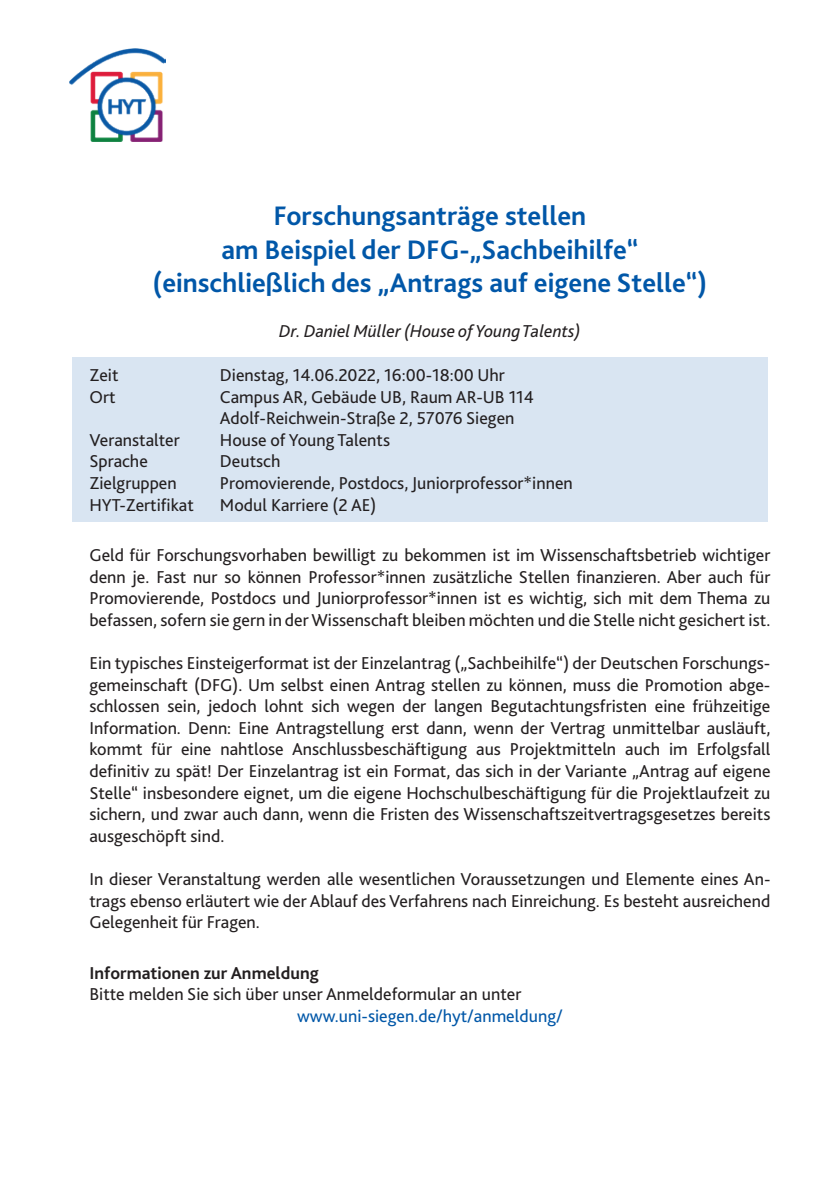
<style>
.page{position:relative;width:840px;height:1191px;background:#fff}
.page>*{position:absolute;margin:0;border:0;box-sizing:border-box;transform-origin:0 0}
.t1{font:700 28px/33.6px "Bliss 2";color:#0157a8;text-align:center}
.t2{font:18px/21.6px "Bliss 2";color:#231f20;text-align:justify}
.t3{font:italic 18px "Bliss 2";color:#231f20}
.t4{font:18px "Bliss 2";color:#0157a8}
.t5{font:700 18px "Bliss 2";color:#231f20}
</style>
<div class="page">
<img style="left:69px;top:48px;width:96px;height:94px">
<div style="left:72px;top:357px;width:695px;height:165px;background:#d9e5f2"></div>
<h1 class="t1" style="left:152px;top:198px;width:556px">Forschungsanträge stellen<br>am Beispiel der DFG-„Sachbeihilfe“ (einschließlich des „Antrags auf eigene Stelle“)</h1>
<p class="t3" style="left:279px;top:319px;width:303px">Dr. Daniel Müller (House of Young Talents)</p>
<p class="t2" style="left:89px;top:364px;width:31px">Zeit</p>
<p class="t2" style="left:220px;top:364px;width:286px">Dienstag, 14.06.2022, 16:00-18:00 Uhr</p>
<p class="t2" style="left:89px;top:385px;width:28px">Ort</p>
<p class="t2" style="left:220px;top:385px;width:315px">Campus AR, Gebäude UB, Raum AR-UB 114<br>Adolf-Reichwein-Straße 2, 57076 Siegen</p>
<p class="t2" style="left:89px;top:428px;width:92px">Veranstalter</p>
<p class="t2" style="left:220px;top:428px;width:171px">House of Young Talents</p>
<p class="t2" style="left:89px;top:450px;width:60px">Sprache</p>
<p class="t2" style="left:220px;top:450px;width:62px">Deutsch</p>
<p class="t2" style="left:89px;top:472px;width:89px">Zielgruppen</p>
<p class="t2" style="left:220px;top:472px;width:354px">Promovierende, Postdocs, Juniorprofessor*innen</p>
<p class="t2" style="left:89px;top:493px;width:106px">HYT-Zertifikat</p>
<p class="t2" style="left:220px;top:493px;width:158px">Modul Karriere (2 AE)</p>
<p class="t2" style="left:89px;top:544px;width:682px">Geld für Forschungsvorhaben bewilligt zu bekommen ist im Wissenschaftsbetrieb wichtiger denn je. Fast nur so können Professor*innen zusätzliche Stellen finanzieren. Aber auch für Promovierende, Postdocs und Juniorprofessor*innen ist es wichtig, sich mit dem Thema zu befassen, sofern sie gern in der Wissenschaft bleiben möchten und die Stelle nicht gesichert ist.</p>
<p class="t2" style="left:89px;top:652px;width:682px">Ein typisches Einsteigerformat ist der Einzelantrag („Sachbeihilfe“) der Deutschen Forschungs&shy;gemeinschaft (DFG). Um selbst einen Antrag stellen zu können, muss die Promotion abge&shy;schlossen sein, jedoch lohnt sich wegen der langen Begutachtungsfristen eine frühzeitige Information. Denn: Eine Antragstellung erst dann, wenn der Vertrag unmittelbar ausläuft, kommt für eine nahtlose Anschlussbeschäftigung aus Projektmitteln auch im Erfolgsfall definitiv zu spät! Der Einzelantrag ist ein Format, das sich in der Variante „Antrag auf eigene Stelle“ insbesondere eignet, um die eigene Hochschulbeschäftigung für die Projektlaufzeit zu sichern, und zwar auch dann, wenn die Fristen des Wissenschaftszeitvertragsgesetzes bereits ausgeschöpft sind.</p>
<p class="t2" style="left:89px;top:868px;width:682px">In dieser Veranstaltung werden alle wesentlichen Voraussetzungen und Elemente eines An&shy;trags ebenso erläutert wie der Ablauf des Verfahrens nach Einreichung. Es besteht ausreichend Gelegenheit für Fragen.</p>
<p class="t5" style="left:89px;top:961px;width:231px">Informationen zur Anmeldung</p>
<p class="t2" style="left:89px;top:983px;width:433px">Bitte melden Sie sich über unser Anmeldeformular an unter</p>
<p class="t4" style="left:297px;top:1004px;width:267px">www.uni-siegen.de/hyt/anmeldung/</p>
</div>
